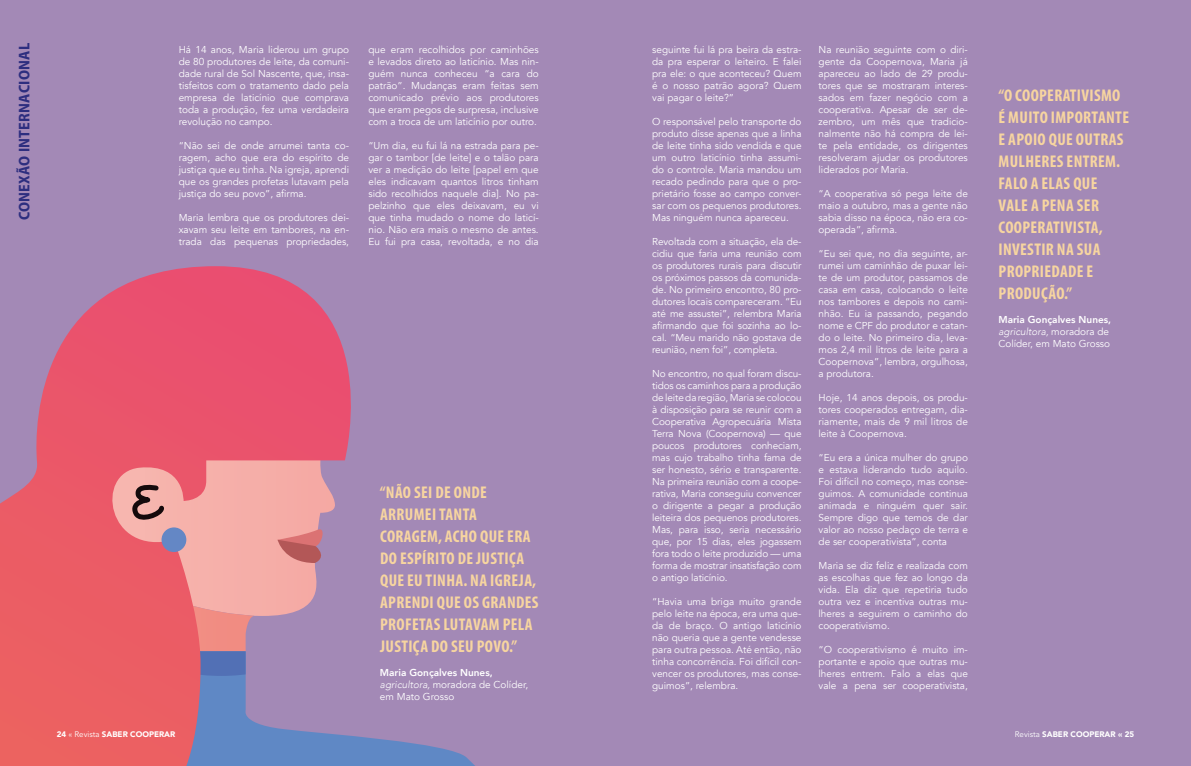
<style>
.page{position:relative;width:1191px;height:766px;background:#fff}
.page>*{position:absolute;margin:0;border:0;box-sizing:border-box;transform-origin:0 0}
.t1{font:700 condensed 17px/22px "Myriad Pro";letter-spacing:.02em;color:#f7d5a0}
.t2{font:700 semi-condensed 15.5px "Myriad Pro";letter-spacing:.02em;color:#2d2e7f}
.t3{font:10px/12px "Avenir";color:#fff;text-align:justify}
.t4{font:900 8px "Avenir LT Std";color:#fff}
.s1{font-weight:800}
.s2{font-weight:300;font-style:italic}
.s3{font-weight:400}
</style>
<div class="page">
<div style="left:0;top:0;width:1191px;height:765px;background:#a389b6"></div>
<svg style="left:393px;top:740px;width:81px;height:25px;fill:#5f88c5"></svg>
<svg style="left:0;top:266px;width:393px;height:499px"></svg>
<svg style="left:130px;top:483px;width:37px;height:45px;background:#bb8883"></svg>
<div style="left:161px;top:527px;width:25px;height:25px;background:#6487c5;border-radius:50%"></div>
<h2 class="t2" style="left:16px;top:220px;width:179px;rotate:-90deg">CONEXÃO INTERNACIONAL</h2>
<p class="t3" style="left:652px;top:43px;width:151px">seguinte fui lá pra beira da estra&shy;da pra esperar o leiteiro. E falei pra ele: o que aconteceu? Quem é o nosso patrão agora? Quem vai pagar o leite?”</p>
<p class="t3" style="left:179px;top:43px;width:172px">Há 14 anos, Maria liderou um grupo de 80 produtores de leite, da comuni&shy;dade rural de Sol Nascente, que, insa&shy;tisfeitos com o tratamento dado pela empresa de laticínio que comprava toda a produção, fez uma verdadeira revolução no campo.</p>
<p class="t3" style="left:179px;top:139px;width:172px">“Não sei de onde arrumei tanta co&shy;ragem, acho que era do espírito de justiça que eu tinha. Na igreja, aprendi que os grandes profetas lutavam pela justiça do seu povo”, afirma.</p>
<p class="t3" style="left:179px;top:211px;width:172px">Maria lembra que os produtores dei&shy;xavam seu leite em tambores, na en&shy;trada das pequenas propriedades,</p>
<p class="t3" style="left:368px;top:43px;width:172px">que eram recolhidos por caminhões e levados direto ao laticínio. Mas nin&shy;guém nunca conheceu “a cara do patrão”. Mudanças eram feitas sem comunicado prévio aos produtores que eram pegos de surpresa, inclusive com a troca de um laticínio por outro.</p>
<p class="t3" style="left:368px;top:139px;width:172px">“Um dia, eu fui lá na estrada para pe&shy;gar o tambor [de leite] e o talão para ver a medição do leite [papel em que eles indicavam quantos litros tinham sido recolhidos naquele dia]. No pa&shy;pelzinho que eles deixavam, eu vi que tinha mudado o nome do laticí&shy;nio. Não era mais o mesmo de antes.<br>Eu fui pra casa, revoltada, e no dia</p>
<p class="t3" style="left:652px;top:115px;width:151px">O responsável pelo transporte do produto disse apenas que a linha de leite tinha sido vendida e que um outro laticínio tinha assumi&shy;do o controle. Maria mandou um recado pedindo para que o pro&shy;prietário fosse ao campo conver&shy;sar com os pequenos produtores.<br>Mas ninguém nunca apareceu.</p>
<p class="t3" style="left:652px;top:235px;width:151px">Revoltada com a situação, ela de&shy;cidiu que faria uma reunião com os produtores rurais para discutir os próximos passos da comunida&shy;de. No primeiro encontro, 80 pro&shy;dutores locais compareceram. “Eu até me assustei”, relembra Maria afirmando que foi sozinha ao lo&shy;cal. “Meu marido não gostava de reunião, nem foi”, completa.</p>
<p class="t3" style="left:652px;top:367px;width:151px">No encontro, no qual foram discu&shy;tidos os caminhos para a produção de leite da região, Maria se colocou à disposição para se reunir com a Cooperativa Agropecuária Mista Terra Nova (Coopernova) — que poucos produtores conheciam, mas cujo trabalho tinha fama de ser honesto, sério e transparente.<br>Na primeira reunião com a coope&shy;rativa, Maria conseguiu convencer o dirigente a pegar a produção leiteira dos pequenos produtores.<br>Mas, para isso, seria necessário que, por 15 dias, eles jogassem fora todo o leite produzido — uma forma de mostrar insatisfação com o antigo laticínio.</p>
<p class="t3" style="left:652px;top:595px;width:151px">“Havia uma briga muito grande pelo leite na época, era uma que&shy;da de braço. O antigo laticínio não queria que a gente vendesse para outra pessoa. Até então, não tinha concorrência. Foi difícil con&shy;vencer os produtores, mas conse&shy;guimos”, relembra.</p>
<h1 class="t1" style="left:380px;top:481px;width:160px">“NÃO SEI DE ONDE<br>ARRUMEI TANTA<br>CORAGEM, ACHO QUE ERA<br>DO ESPÍRITO DE JUSTIÇA<br>QUE EU TINHA. NA IGREJA,<br>APRENDI QUE OS GRANDES<br>PROFETAS LUTAVAM PELA<br>JUSTIÇA DO SEU POVO.”</h1>
<p class="t3" style="left:380px;top:666px;width:150px;text-align:left"><span class="s1">Maria Gonçalves Nunes, </span><span class="s2">agricultora,</span> moradora de Colíder, em Mato Grosso</p>
<p class="t3" style="left:818px;top:43px;width:151px">Na reunião seguinte com o diri&shy;gente da Coopernova, Maria já apareceu ao lado de 29 produ&shy;tores que se mostraram interes&shy;sados em fazer negócio com a cooperativa. Apesar de ser de&shy;zembro, um mês que tradicio&shy;nalmente não há compra de lei&shy;te pela entidade, os dirigentes resolveram ajudar os produtores liderados por Maria.</p>
<p class="t3" style="left:818px;top:187px;width:151px">“A cooperativa só pega leite de maio a outubro, mas a gente não sabia disso na época, não era co&shy;operada”, afirma.</p>
<p class="t3" style="left:818px;top:247px;width:151px">“Eu sei que, no dia seguinte, ar&shy;rumei um caminhão de puxar lei&shy;te de um produtor, passamos de casa em casa, colocando o leite nos tambores e depois no cami&shy;nhão. Eu ia passando, pegando nome e CPF do produtor e catan&shy;do o leite. No primeiro dia, leva&shy;mos 2,4 mil litros de leite para a Coopernova”, lembra, orgulhosa, a produtora.</p>
<p class="t3" style="left:818px;top:391px;width:151px">Hoje, 14 anos depois, os produ&shy;tores cooperados entregam, dia&shy;riamente, mais de 9 mil litros de leite à Coopernova.</p>
<p class="t3" style="left:818px;top:451px;width:151px">“Eu era a única mulher do grupo e estava liderando tudo aquilo.<br>Foi difícil no começo, mas conse&shy;guimos. A comunidade continua animada e ninguém quer sair.<br>Sempre digo que temos de dar valor ao nosso pedaço de terra e de ser cooperativista”, conta</p>
<p class="t3" style="left:818px;top:559px;width:151px">Maria se diz feliz e realizada com as escolhas que fez ao longo da vida. Ela diz que repetiria tudo outra vez e incentiva outras mu&shy;lheres a seguirem o caminho do cooperativismo.</p>
<p class="t3" style="left:818px;top:643px;width:151px">“O cooperativismo é muito im&shy;portante e apoio que outras mu&shy;lheres entrem. Falo a elas que vale a pena ser cooperativista,</p>
<h1 class="t1" style="left:998px;top:85px;width:132px">“O COOPERATIVISMO<br>É MUITO IMPORTANTE<br>E APOIO QUE OUTRAS<br>MULHERES ENTREM.<br>FALO A ELAS QUE<br>VALE A PENA SER<br>COOPERATIVISTA,<br>INVESTIR NA SUA<br>PROPRIEDADE E<br>PRODUÇÃO.”</h1>
<p class="t3" style="left:998px;top:314px;width:114px;text-align:left"><span class="s1">Maria Gonçalves Nunes, </span><span class="s2">agricultora,</span> moradora de<br>Colíder, em Mato Grosso</p>
<p class="t4" style="left:57px;top:729px;width:120px">24 <span class="s3">« Revista</span> SABER COOPERAR</p>
<p class="t4" style="left:1014px;top:729px;width:121px"><span class="s3">Revista</span> SABER COOPERAR « 25</p>
</div>
